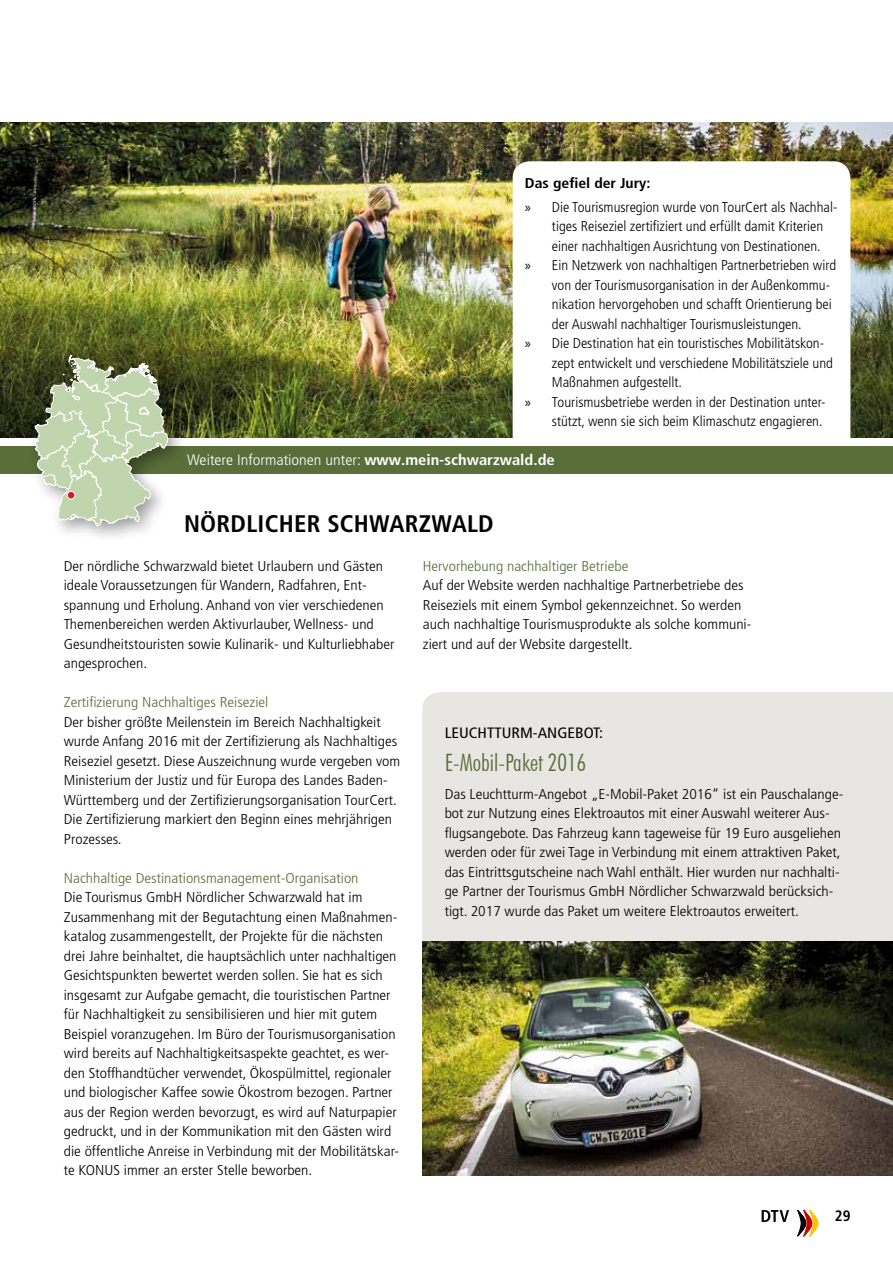
<style>
.page{position:relative;width:893px;height:1263px;background:#fff}
.page>*{position:absolute;margin:0;border:0;box-sizing:border-box;transform-origin:0 0}
.t1{font:700 condensed 24px "Frutiger LT Pro";letter-spacing:.01em;color:#000}
.t2{font:300 condensed 24px "Futura BT";color:#596e39}
.t3{font:300 condensed 15px "Frutiger LT Pro";color:#fff;scale:1.1 1}
.t4{font:condensed 15px "Frutiger LT Pro";color:#000;scale:1.1 1}
.t5{font:700 condensed 15px "Frutiger LT Pro";color:#000}
.t6{font:300 condensed 14.25px/19.5px "Frutiger LT Pro";color:#000;scale:1.1 1}
.t7{font:300 condensed 14.25px/23.7px "Frutiger LT Pro";color:#000}
.s1{font-weight:700}
.s2{font-family:"Myriad Pro";font-weight:400;font-stretch:normal}
.s3{color:#596e39}
</style>
<div class="page">
<div style="left:422px;top:692px;width:471px;height:325px;background:#e8e6e3"></div>
<img style="left:0;top:122px;width:893px;height:315px">
<div style="left:513px;top:161px;width:337px;height:336px;background:#fff;border-radius:18px"></div>
<div style="left:0;top:446px;width:893px;height:27px;background:#596e39"></div>
<svg style="left:762px;top:1210px;width:27px;height:12px"></svg>
<svg style="left:797px;top:1210px;width:21px;height:26px"></svg>
<div style="left:27px;top:350px;width:160px;height:195px;background:#000;opacity:.4"></div>
<svg style="left:33px;top:355px;width:135px;height:172px"></svg>
<div style="left:67px;top:491px;width:8px;height:8px;background:#cb2026;border-radius:50%"></div>
<div style="left:67px;top:491px;width:8px;height:8px;border:1px solid #fff;border-radius:50%"></div>
<img style="left:423px;top:941px;width:470px;height:234px">
<p class="t7" style="left:525px;top:171px;width:314px"><span class="s1">Das gefel der Jury:<br></span><span class="s2">»</span> Die Tourismusregion wurde von TourCert als Nachhal-</p>
<p class="t7" style="left:552px;top:215px;width:273px">tiges Reiseziel zertifziert und erfüllt damit Kriterien</p>
<p class="t7" style="left:552px;top:234px;width:270px">einer nachhaltigen Ausrichtung von Destinationen.</p>
<p class="t7" style="left:525px;top:254px;width:313px"><span class="s2">»</span> Ein Netzwerk von nachhaltigen Partnerbetrieben wird</p>
<p class="t7" style="left:552px;top:273px;width:280px">von der Tourismusorganisation in der Außenkommu-</p>
<p class="t7" style="left:552px;top:293px;width:281px">nikation hervorgehoben und schafft Orientierung bei</p>
<p class="t7" style="left:552px;top:312px;width:251px">der Auswahl nachhaltiger Tourismusleistungen.</p>
<p class="t7" style="left:525px;top:332px;width:301px"><span class="s2">»</span> Die Destination hat ein touristisches Mobilitätskon-</p>
<p class="t7" style="left:552px;top:351px;width:283px">zept entwickelt und verschiedene Mobilitätsziele und</p>
<p class="t7" style="left:552px;top:371px;width:132px">Maßnahmen aufgestellt.</p>
<p class="t7" style="left:525px;top:390px;width:302px"><span class="s2">»</span> Tourismusbetriebe werden in der Destination unter-</p>
<p class="t7" style="left:552px;top:410px;width:272px">stützt, wenn sie sich beim Klimaschutz engagieren.</p>
<p class="t3" style="left:187px;top:451px;width:336px">Weitere Informationen unter: <span class="s1">www.mein-schwarzwald.de</span></p>
<h2 class="t1" style="left:184px;top:509px;width:311px">NÖRDLICHER SCHWARZWALD</h2>
<p class="t6" style="left:64px;top:556px;width:302px">Der nördliche Schwarzwald bietet Urlaubern und Gästen ideale Voraussetzungen für Wandern, Radfahren, Ent&shy;spannung und Erholung. Anhand von vier verschiedenen Themenbereichen werden Aktivurlauber, Wellness- und Gesundheitstouristen sowie Kulinarik- und Kulturliebhaber angesprochen.</p>
<p class="t6" style="left:64px;top:693px;width:307px"><span class="s3">Zertifzierung Nachhaltiges Reiseziel<br></span>Der bisher größte Meilenstein im Bereich Nachhaltigkeit wurde Anfang 2016 mit der Zertifzierung als Nachhaltiges Reiseziel gesetzt. Diese Auszeichnung wurde vergeben vom Ministerium der Justiz und für Europa des Landes Baden-Württemberg und der Zertifzierungsorganisation TourCert.<br>Die Zertifzierung markiert den Beginn eines mehrjährigen Prozesses.</p>
<p class="t6" style="left:64px;top:868px;width:306px"><span class="s3">Nachhaltige Destinationsmanagement-Organisation<br></span>Die Tourismus GmbH Nördlicher Schwarzwald hat im Zusammenhang mit der Begutachtung einen Maßnahmen&shy;katalog zusammengestellt, der Projekte für die nächsten drei Jahre beinhaltet, die hauptsächlich unter nachhaltigen Gesichtspunkten bewertet werden sollen. Sie hat es sich insgesamt zur Aufgabe gemacht, die touristischen Partner für Nachhaltigkeit zu sensibilisieren und hier mit gutem Beispiel voranzugehen. Im Büro der Tourismusorganisation wird bereits auf Nachhaltigkeitsaspekte geachtet, es wer&shy;den Stoffhandtücher verwendet, Ökospülmittel, regionaler und biologischer Kaffee sowie Ökostrom bezogen. Partner aus der Region werden bevorzugt, es wird auf Naturpapier gedruckt, und in der Kommunikation mit den Gästen wird die öffentliche Anreise in Verbindung mit der Mobilitätskar&shy;te KONUS immer an erster Stelle beworben.</p>
<p class="t6" style="left:423px;top:556px;width:300px"><span class="s3">Hervorhebung nachhaltiger Betriebe<br></span>Auf der Website werden nachhaltige Partnerbetriebe des Reiseziels mit einem Symbol gekennzeichnet. So werden auch nachhaltige Tourismusprodukte als solche kommuni&shy;ziert und auf der Website dargestellt.</p>
<p class="t4" style="left:445px;top:724px;width:146px">LEUCHTTURM-ANGEBOT:</p>
<p class="t2" style="left:445px;top:747px;width:143px">E-Mobil-Paket 2016</p>
<p class="t6" style="left:445px;top:784px;width:364px">Das Leuchtturm-Angebot „E-Mobil-Paket 2016“ ist ein Pauschalange&shy;bot zur Nutzung eines Elektroautos mit einer Auswahl weiterer Aus&shy;fugsangebote. Das Fahrzeug kann tageweise für 19 Euro ausgeliehen werden oder für zwei Tage in Verbindung mit einem attraktiven Paket, das Eintrittsgutscheine nach Wahl enthält. Hier wurden nur nachhalti&shy;ge Partner der Tourismus GmbH Nördlicher Schwarzwald berücksich&shy;tigt. 2017 wurde das Paket um weitere Elektroautos erweitert.</p>
<p class="t5" style="left:835px;top:1207px;width:17px">29</p>
</div>
